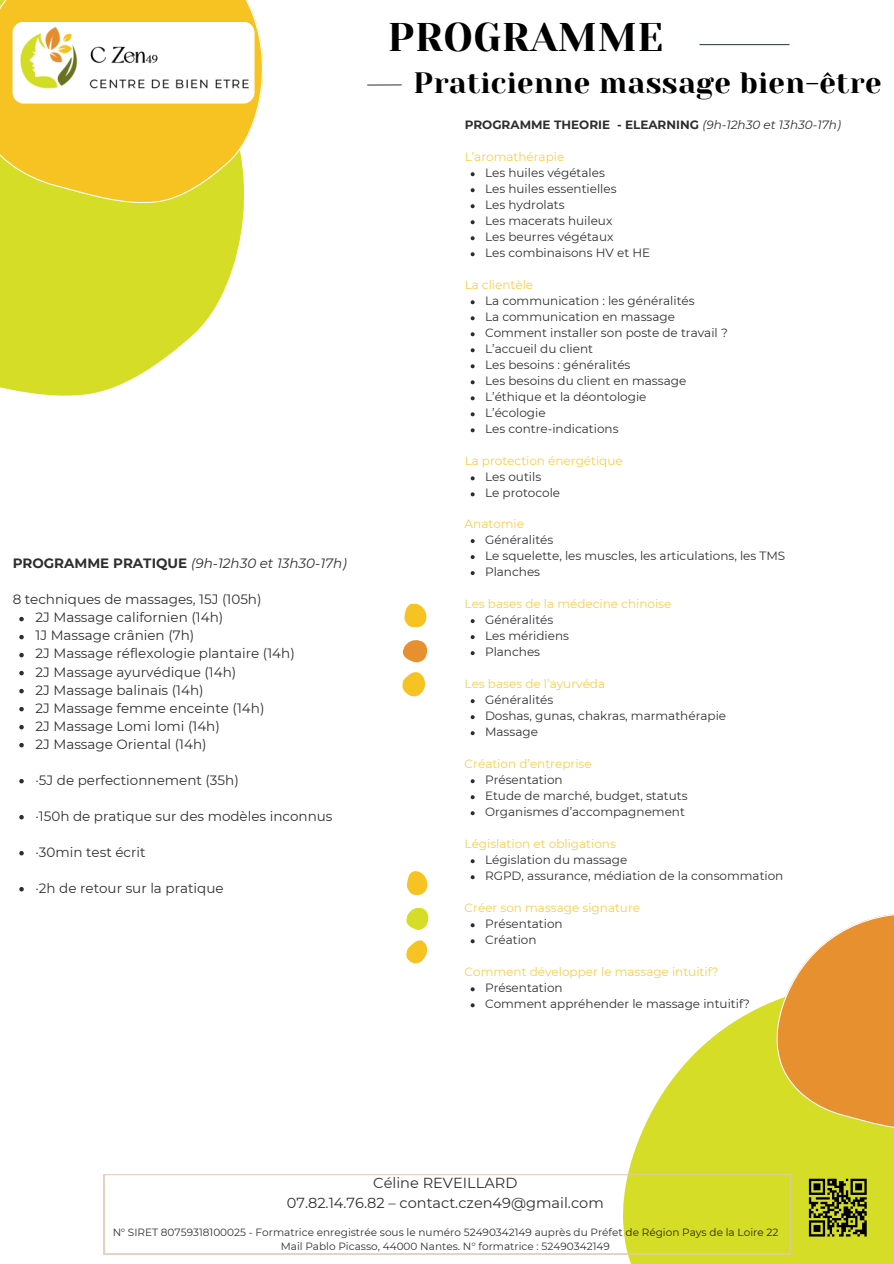
<style>
.page{position:relative;width:894px;height:1264px;background:#fff}
.page>*{position:absolute;margin:0;border:0;box-sizing:border-box;transform-origin:0 0}
.t1{font:39.9px "Yeseva One";letter-spacing:.01em;color:#000}
.t2{font:29.4px "Yeseva One";letter-spacing:.01em;color:#000}
.t3{font:14.55px/20.2px "Montserrat";color:#000;text-align:center}
.t4{font:13.5px/18px "Montserrat";color:#000}
.t5{font:italic 13.5px "Montserrat";color:#000}
.t6{font:12px/16px "Montserrat";color:#000}
.t7{font:12px "Montserrat";color:#f6c322}
.t8{font:700 12px "Montserrat";color:#000}
.t9{font:10.5px/14.2px "Montserrat";color:#000;text-align:center}
.s1{font-weight:700;font-style:normal}
.s2{font-weight:400;font-style:italic}
</style>
<div class="page">
<svg style="left:0;top:203px;width:244px;height:193px;fill:#d6dd26"></svg>
<svg style="left:0;top:0;width:263px;height:203px;background:#f2ca33"></svg>
<div style="left:13px;top:22px;width:241px;height:82px;background:#fff;border-radius:11px"></div>
<img style="left:13px;top:25px;width:241px;height:81px">
<svg style="left:622px;top:1000px;width:271px;height:263px;fill:#d6dd26"></svg>
<svg style="left:776px;top:914px;width:117px;height:215px;background:#e8aa4f"></svg>
<svg style="left:104px;top:1174px;width:686px;height:79px"></svg>
<svg style="left:407px;top:871px;width:20px;height:24px"></svg>
<svg style="left:406px;top:940px;width:22px;height:24px"></svg>
<svg style="left:406px;top:907px;width:23px;height:23px"></svg>
<svg style="left:404px;top:603px;width:22px;height:24px"></svg>
<svg style="left:402px;top:672px;width:23px;height:25px"></svg>
<svg style="left:403px;top:640px;width:25px;height:22px"></svg>
<hr style="left:699px;top:44px;width:90px;height:1px;background:#3a4b3c">
<hr style="left:367px;top:84px;width:34px;height:2px;background:#3a4b3c">
<svg style="left:804px;top:1174px;width:67px;height:67px;background:#808416"></svg>
<svg style="left:19px;top:617px;width:5px;height:4px"></svg>
<svg style="left:19px;top:635px;width:5px;height:4px"></svg>
<svg style="left:19px;top:653px;width:5px;height:4px"></svg>
<svg style="left:19px;top:671px;width:5px;height:4px"></svg>
<svg style="left:19px;top:689px;width:5px;height:4px"></svg>
<svg style="left:19px;top:707px;width:5px;height:4px"></svg>
<svg style="left:19px;top:725px;width:5px;height:4px"></svg>
<svg style="left:19px;top:743px;width:5px;height:4px"></svg>
<svg style="left:19px;top:779px;width:5px;height:4px"></svg>
<svg style="left:19px;top:815px;width:5px;height:4px"></svg>
<svg style="left:19px;top:851px;width:5px;height:4px"></svg>
<svg style="left:19px;top:887px;width:5px;height:4px"></svg>
<svg style="left:470px;top:172px;width:4px;height:4px"></svg>
<svg style="left:470px;top:188px;width:4px;height:4px"></svg>
<svg style="left:470px;top:204px;width:4px;height:4px"></svg>
<svg style="left:470px;top:220px;width:4px;height:4px"></svg>
<svg style="left:470px;top:236px;width:4px;height:4px"></svg>
<svg style="left:470px;top:252px;width:4px;height:4px"></svg>
<svg style="left:470px;top:300px;width:4px;height:4px"></svg>
<svg style="left:470px;top:316px;width:4px;height:4px"></svg>
<svg style="left:470px;top:332px;width:4px;height:4px"></svg>
<svg style="left:470px;top:348px;width:4px;height:4px"></svg>
<svg style="left:470px;top:364px;width:4px;height:4px"></svg>
<svg style="left:470px;top:380px;width:4px;height:4px"></svg>
<svg style="left:470px;top:396px;width:4px;height:4px"></svg>
<svg style="left:470px;top:412px;width:4px;height:4px"></svg>
<svg style="left:470px;top:428px;width:4px;height:4px"></svg>
<svg style="left:470px;top:476px;width:4px;height:4px"></svg>
<svg style="left:470px;top:492px;width:4px;height:4px"></svg>
<svg style="left:470px;top:539px;width:4px;height:4px"></svg>
<svg style="left:470px;top:555px;width:4px;height:4px"></svg>
<svg style="left:470px;top:571px;width:4px;height:4px"></svg>
<svg style="left:470px;top:619px;width:4px;height:4px"></svg>
<svg style="left:470px;top:635px;width:4px;height:4px"></svg>
<svg style="left:470px;top:651px;width:4px;height:4px"></svg>
<svg style="left:470px;top:699px;width:4px;height:4px"></svg>
<svg style="left:470px;top:715px;width:4px;height:4px"></svg>
<svg style="left:470px;top:731px;width:4px;height:4px"></svg>
<svg style="left:470px;top:779px;width:4px;height:4px"></svg>
<svg style="left:470px;top:795px;width:4px;height:4px"></svg>
<svg style="left:470px;top:811px;width:4px;height:4px"></svg>
<svg style="left:470px;top:859px;width:4px;height:4px"></svg>
<svg style="left:470px;top:875px;width:4px;height:4px"></svg>
<svg style="left:470px;top:923px;width:4px;height:4px"></svg>
<svg style="left:470px;top:939px;width:4px;height:4px"></svg>
<svg style="left:470px;top:987px;width:4px;height:4px"></svg>
<svg style="left:470px;top:1003px;width:4px;height:4px"></svg>
<p class="t5" style="left:13px;top:555px;width:336px"><span class="s1">PROGRAMME PRATIQUE</span> (9h-12h30 et 13h30-17h)</p>
<p class="t4" style="left:35px;top:590px;width:261px;text-indent:-23px">8 techniques de massages, 15J (105h)<br>2J Massage californien (14h)<br>1J Massage crânien (7h)<br>2J Massage réflexologie plantaire (14h)<br>2J Massage ayurvédique (14h)<br>2J Massage balinais (14h)<br>2J Massage femme enceinte (14h)<br>2J Massage Lomi lomi (14h)<br>2J Massage Oriental (14h)</p>
<p class="t4" style="left:35px;top:770px;width:205px">·5J de perfectionnement (35h)</p>
<p class="t4" style="left:35px;top:806px;width:298px">·150h de pratique sur des modèles inconnus</p>
<p class="t4" style="left:35px;top:842px;width:112px">·30min test écrit</p>
<p class="t4" style="left:35px;top:878px;width:189px">·2h de retour sur la pratique</p>
<h1 class="t1" style="left:387px;top:14px;width:277px">PROGRAMME</h1>
<h2 class="t2" style="left:413px;top:66px;width:469px">Praticienne massage bien-être</h2>
<p class="t8" style="left:464px;top:118px;width:377px">PROGRAMME THEORIE - ELEARNING <span class="s2">(9h-12h30 et 13h30-17h)</span></p>
<p class="t7" style="left:464px;top:150px;width:101px">L’aromathérapie</p>
<p class="t6" style="left:485px;top:165px;width:166px">Les huiles végétales<br>Les huiles essentielles<br>Les hydrolats<br>Les macerats huileux<br>Les beurres végétaux<br>Les combinaisons HV et HE</p>
<p class="t7" style="left:464px;top:278px;width:70px">La clientèle</p>
<p class="t6" style="left:485px;top:293px;width:244px">La communication : les généralités<br>La communication en massage<br>Comment installer son poste de travail ?<br>L’accueil du client<br>Les besoins : généralités<br>Les besoins du client en massage<br>L’éthique et la déontologie<br>L’écologie<br>Les contre-indications</p>
<p class="t7" style="left:464px;top:454px;width:160px">La protection énergétique</p>
<p class="t6" style="left:485px;top:469px;width:77px">Les outils<br>Le protocole</p>
<p class="t7" style="left:464px;top:516px;width:61px">Anatomie</p>
<p class="t6" style="left:485px;top:531px;width:302px">Généralités<br>Le squelette, les muscles, les articulations, les TMS<br>Planches</p>
<p class="t7" style="left:464px;top:596px;width:208px">Les bases de la médecine chinoise</p>
<p class="t6" style="left:485px;top:611px;width:85px">Généralités<br>Les méridiens<br>Planches</p>
<p class="t7" style="left:464px;top:676px;width:142px">Les bases de l’ayurvéda</p>
<p class="t6" style="left:485px;top:691px;width:242px">Généralités<br>Doshas, gunas, chakras, marmathérapie<br>Massage</p>
<p class="t7" style="left:464px;top:756px;width:128px">Création d’entreprise</p>
<p class="t6" style="left:485px;top:771px;width:204px">Présentation<br>Etude de marché, budget, statuts<br>Organismes d’accompagnement</p>
<p class="t7" style="left:464px;top:836px;width:153px">Législation et obligations</p>
<p class="t6" style="left:485px;top:851px;width:300px">Législation du massage<br>RGPD, assurance, médiation de la consommation</p>
<p class="t7" style="left:464px;top:900px;width:177px">Créer son massage signature</p>
<p class="t6" style="left:485px;top:915px;width:79px">Présentation<br>Création</p>
<p class="t7" style="left:464px;top:964px;width:255px">Comment développer le massage intuitif?</p>
<p class="t6" style="left:485px;top:979px;width:266px">Présentation<br>Comment appréhender le massage intuitif?</p>
<p class="t3" style="left:287px;top:1172px;width:318px">Céline REVEILLARD<br>07.82.14.76.82 – contact.czen49@gmail.com</p>
<p class="t9" style="left:112px;top:1224px;width:667px">N° SIRET 80759318100025 - Formatrice enregistrée sous le numéro 52490342149 auprès du Préfet de Région Pays de la Loire 22<br>Mail Pablo Picasso, 44000 Nantes. N° formatrice : 52490342149</p>
</div>
